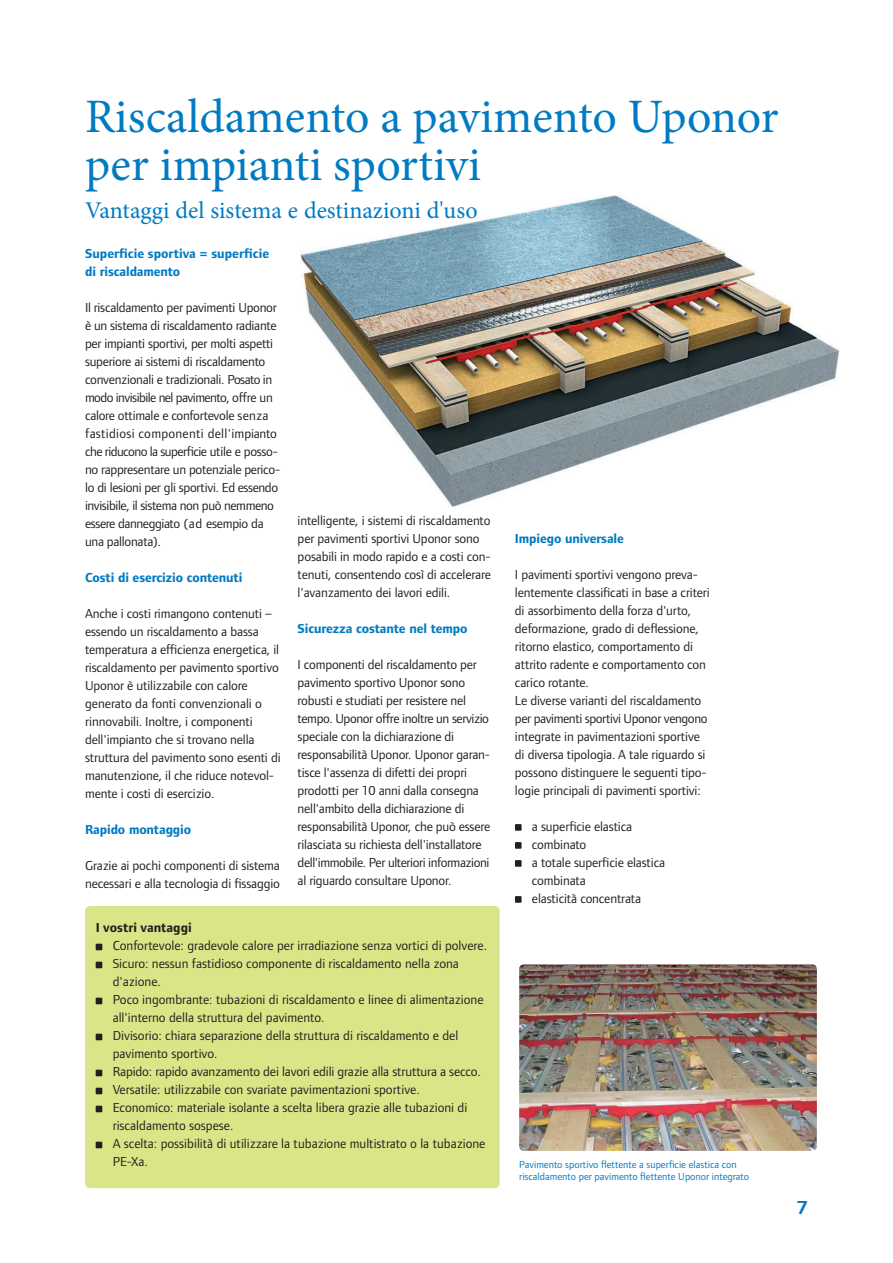
<style>
.page{position:relative;width:893px;height:1263px;background:#fff}
.page>*{position:absolute;margin:0;border:0;box-sizing:border-box;transform-origin:0 0}
.t1{font:48px/48px "Minion Pro";color:#007ac2}
.t2{font:24px "Minion Pro";color:#007ac2}
.t3{font:700 19.5px "Foundry Form Sans";color:#007ac2}
.t4{font:13.5px/18px "Foundry Form Sans";letter-spacing:-.01em;color:#231f20}
.t5{font:700 13.5px/18px "Foundry Form Sans";letter-spacing:-.01em;color:#007ac2}
.t6{font:700 13.5px "Foundry Form Sans";color:#231f20}
.t7{font:10.5px/12px "Foundry Form Sans";color:#007ac2}
</style>
<div class="page">
<img style="left:301px;top:196px;width:538px;height:311px">
<div style="left:85px;top:906px;width:415px;height:282px;background:#d9e587;border-radius:5px"></div>
<div style="left:515px;top:824px;width:7px;height:7px;background:#231f20"></div>
<div style="left:515px;top:842px;width:7px;height:7px;background:#231f20"></div>
<div style="left:515px;top:860px;width:7px;height:7px;background:#231f20"></div>
<div style="left:515px;top:896px;width:7px;height:7px;background:#231f20"></div>
<svg style="left:96px;top:944px;width:6px;height:6px"></svg>
<svg style="left:96px;top:962px;width:6px;height:6px"></svg>
<svg style="left:96px;top:998px;width:6px;height:6px"></svg>
<svg style="left:96px;top:1034px;width:6px;height:6px"></svg>
<svg style="left:96px;top:1070px;width:6px;height:6px"></svg>
<svg style="left:96px;top:1088px;width:6px;height:6px"></svg>
<svg style="left:96px;top:1106px;width:6px;height:6px"></svg>
<svg style="left:96px;top:1142px;width:6px;height:6px"></svg>
<img style="left:519px;top:964px;width:298px;height:187px;border-radius:4px">
<h1 class="t1" style="left:85px;top:97px;width:695px">Riscaldamento a pavimento Uponor per impianti sportivi</h1>
<h2 class="t2" style="left:85px;top:201px;width:394px">Vantaggi del sistema e destinazioni d'uso</h2>
<p class="t5" style="left:85px;top:246px;width:186px">Superficie sportiva = superficie di riscaldamento</p>
<p class="t4" style="left:85px;top:300px;width:197px">Il riscaldamento per pavimenti Uponor è un sistema di riscaldamento radiante per impianti sportivi, per molti aspetti superiore ai sistemi di riscaldamento convenzionali e tradizionali. Posato in modo invisibile nel pavimento, offre un calore ottimale e confortevole senza fastidiosi componenti dell'impianto che riducono la superficie utile e posso&shy;no rappresentare un potenziale perico&shy;lo di lesioni per gli sportivi. Ed essendo invisibile, il sistema non può nemmeno essere danneggiato (ad esempio da una pallonata).</p>
<p class="t5" style="left:85px;top:570px;width:159px">Costi di esercizio contenuti</p>
<p class="t4" style="left:85px;top:606px;width:197px">Anche i costi rimangono contenuti – essendo un riscaldamento a bassa temperatura a efficienza energetica, il riscaldamento per pavimento sportivo Uponor è utilizzabile con calore generato da fonti convenzionali o rinnovabili. Inoltre, i componenti dell'impianto che si trovano nella struttura del pavimento sono esenti di manutenzione, il che riduce notevol&shy;mente i costi di esercizio.</p>
<p class="t5" style="left:85px;top:822px;width:108px">Rapido montaggio</p>
<p class="t4" style="left:85px;top:858px;width:196px">Grazie ai pochi componenti di sistema necessari e alla tecnologia di fissaggio</p>
<p class="t4" style="left:298px;top:512px;width:195px">intelligente, i sistemi di riscaldamento per pavimenti sportivi Uponor sono posabili in modo rapido e a costi con&shy;tenuti, consentendo così di accelerare l'avanzamento dei lavori edili.</p>
<p class="t5" style="left:298px;top:620px;width:171px">Sicurezza costante nel tempo</p>
<p class="t4" style="left:298px;top:656px;width:194px">I componenti del riscaldamento per pavimento sportivo Uponor sono robusti e studiati per resistere nel tempo. Uponor offre inoltre un servizio speciale con la dichiarazione di responsabilità Uponor. Uponor garan&shy;tisce l'assenza di difetti dei propri prodotti per 10 anni dalla consegna nell'ambito della dichiarazione di responsabilità Uponor, che può essere rilasciata su richiesta dell'installatore dell'immobile. Per ulteriori informazioni al riguardo consultare Uponor.</p>
<p class="t6" style="left:96px;top:923px;width:98px">I vostri vantaggi</p>
<p class="t4" style="left:113px;top:938px;width:376px">Confortevole: gradevole calore per irradiazione senza vortici di polvere.<br>Sicuro: nessun fastidioso componente di riscaldamento nella zona d'azione.<br>Poco ingombrante: tubazioni di riscaldamento e linee di alimentazione all'interno della struttura del pavimento.<br>Divisorio: chiara separazione della struttura di riscaldamento e del pavimento sportivo.<br>Rapido: rapido avanzamento dei lavori edili grazie alla struttura a secco.<br>Versatile: utilizzabile con svariate pavimentazioni sportive.<br>Economico: materiale isolante a scelta libera grazie alle tubazioni di riscaldamento sospese.<br>A scelta: possibilità di utilizzare la tubazione multistrato o la tubazione PE-Xa.</p>
<p class="t5" style="left:515px;top:530px;width:110px">Impiego universale</p>
<p class="t4" style="left:515px;top:566px;width:196px">I pavimenti sportivi vengono preva&shy;lentemente classificati in base a criteri di assorbimento della forza d'urto, deformazione, grado di deflessione, ritorno elastico, comportamento di attrito radente e comportamento con carico rotante.<br>Le diverse varianti del riscaldamento per pavimenti sportivi Uponor vengono integrate in pavimentazioni sportive di diversa tipologia. A tale riguardo si possono distinguere le seguenti tipo&shy;logie principali di pavimenti sportivi:</p>
<p class="t4" style="left:532px;top:818px;width:135px">a superficie elastica combinato<br>a totale superficie elastica combinata<br>elasticità concentrata</p>
<p class="t7" style="left:519px;top:1159px;width:231px">Pavimento sportivo flettente a superficie elastica con riscaldamento per pavimento flettente Uponor integrato</p>
<h3 class="t3" style="left:796px;top:1200px;width:13px">7</h3>
</div>
